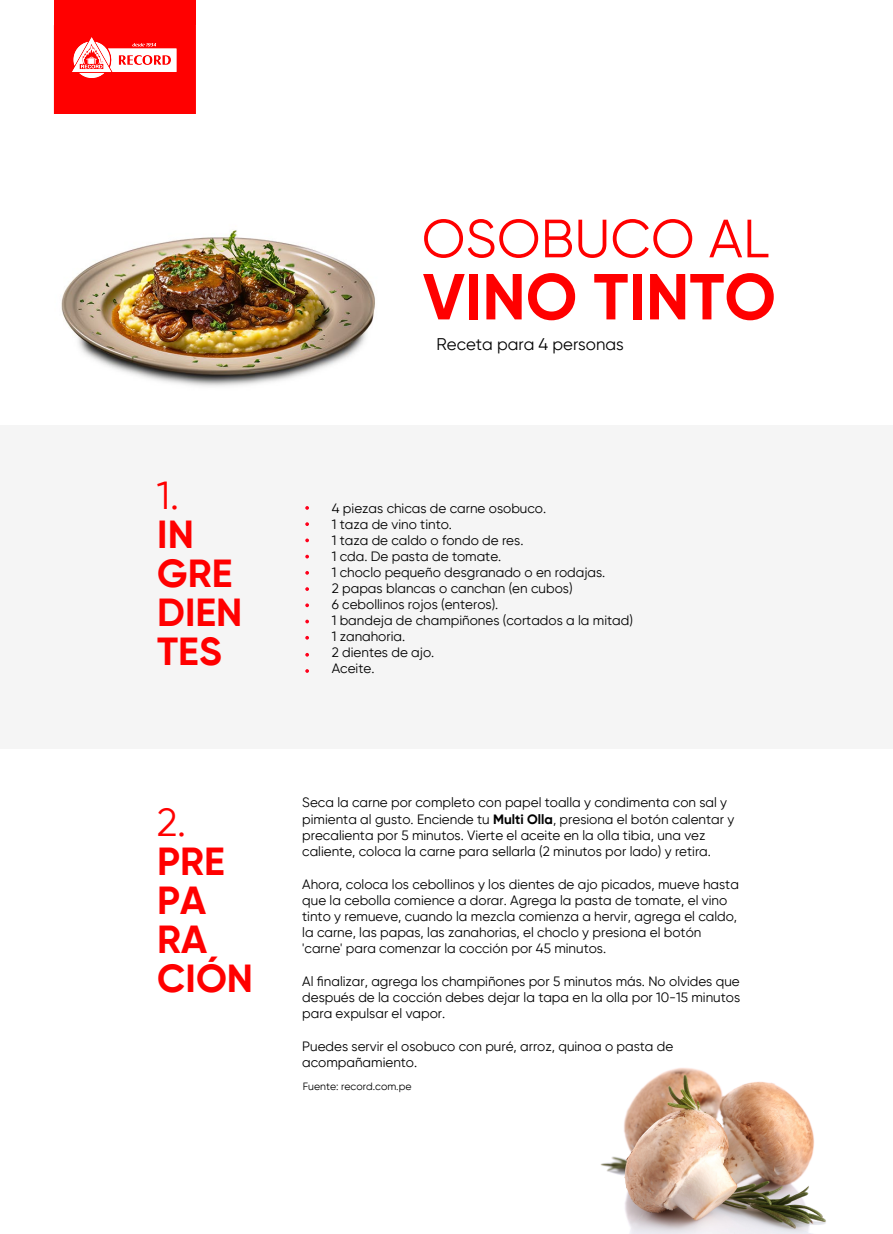
<style>
.page{position:relative;width:893px;height:1234px;background:#fff}
.page>*{position:absolute;margin:0;border:0;box-sizing:border-box;transform-origin:0 0}
.t1{font:700 64.8px "Gilroy";color:#f00}
.t2{font:53.7px "Gilroy";letter-spacing:.01em;color:#f00}
.t3{font:700 39px/39px "Gilroy";color:#f00}
.t4{font:39px "Gilroy";color:#f00}
.t5{font:16.8px "Gilroy";color:#000}
.t6{font:13.5px/16.2px "Gilroy";color:#000}
.t7{font:10.5px "Gilroy";color:#000}
.s1{font-weight:700}
</style>
<div class="page">
<div style="left:54px;top:0;width:142px;height:114px;background:#f00"></div>
<img style="left:53px;top:25px;width:322px;height:362px">
<img style="left:54px;top:25px;width:142px;height:89px">
<img style="left:72px;top:37px;width:81px;height:35px">
<img style="left:600px;top:1068px;width:226px;height:165px">
<div style="left:0;top:424px;width:893px;height:324px;background:#f5f5f5"></div>
<svg style="left:305px;top:506px;width:4px;height:3px"></svg>
<svg style="left:305px;top:522px;width:4px;height:4px"></svg>
<svg style="left:305px;top:538px;width:4px;height:4px"></svg>
<svg style="left:305px;top:554px;width:4px;height:4px"></svg>
<svg style="left:305px;top:571px;width:4px;height:3px"></svg>
<svg style="left:305px;top:603px;width:4px;height:4px"></svg>
<svg style="left:305px;top:619px;width:4px;height:4px"></svg>
<svg style="left:305px;top:636px;width:4px;height:3px"></svg>
<svg style="left:305px;top:653px;width:4px;height:3px"></svg>
<svg style="left:305px;top:669px;width:4px;height:3px"></svg>
<h3 class="t4" style="left:157px;top:471px;width:24px">1.</h3>
<h3 class="t3" style="left:157px;top:514px;width:87px">IN<br>GRE<br>DIEN<br>TES</h3>
<h3 class="t4" style="left:157px;top:798px;width:31px">2.</h3>
<h3 class="t3" style="left:157px;top:841px;width:97px">PRE<br>PA<br>RA<br>CIÓN</h3>
<h2 class="t2" style="left:422px;top:206px;width:349px">OSOBUCO AL</h2>
<h1 class="t1" style="left:423px;top:256px;width:354px">VINO TINTO</h1>
<p class="t5" style="left:437px;top:334px;width:189px">Receta para 4 personas</p>
<p class="t6" style="left:332px;top:500px;width:303px">4 piezas chicas de carne osobuco.<br>1 taza de vino tinto.<br>1 taza de caldo o fondo de res.<br>1 cda. De pasta de tomate.<br>1 choclo pequeño desgranado o en rodajas.<br>2 papas blancas o canchan (en cubos)<br>6 cebollinos rojos (enteros).<br>1 bandeja de champiñones (cortados a la mitad)<br>1 zanahoria.<br>2 dientes de ajo.<br>Aceite.</p>
<p class="t6" style="left:302px;top:794px;width:433px">Seca la carne por completo con papel toalla y condimenta con sal y pimienta al gusto. Enciende tu <span class="s1">Multi Olla</span>, presiona el botón calentar y precalienta por 5 minutos. Vierte el aceite en la olla tibia, una vez caliente, coloca la carne para sellarla (2 minutos por lado) y retira.</p>
<p class="t6" style="left:302px;top:875px;width:438px">Ahora, coloca los cebollinos y los dientes de ajo picados, mueve hasta que la cebolla comience a dorar. Agrega la pasta de tomate, el vino tinto y remueve, cuando la mezcla comienza a hervir, agrega el caldo, la carne, las papas, las zanahorias, el choclo y presiona el botón 'carne' para comenzar la cocción por 45 minutos.</p>
<p class="t6" style="left:302px;top:972px;width:439px;text-align:justify">Al finalizar, agrega los champiñones por 5 minutos más. No olvides que después de la cocción debes dejar la tapa en la olla por 10-15 minutos para expulsar el vapor.</p>
<p class="t6" style="left:302px;top:1037px;width:373px">Puedes servir el osobuco con puré, arroz, quinoa o pasta de acompañamiento.</p>
<p class="t7" style="left:303px;top:1079px;width:110px">Fuente: record.com.pe</p>
</div>
